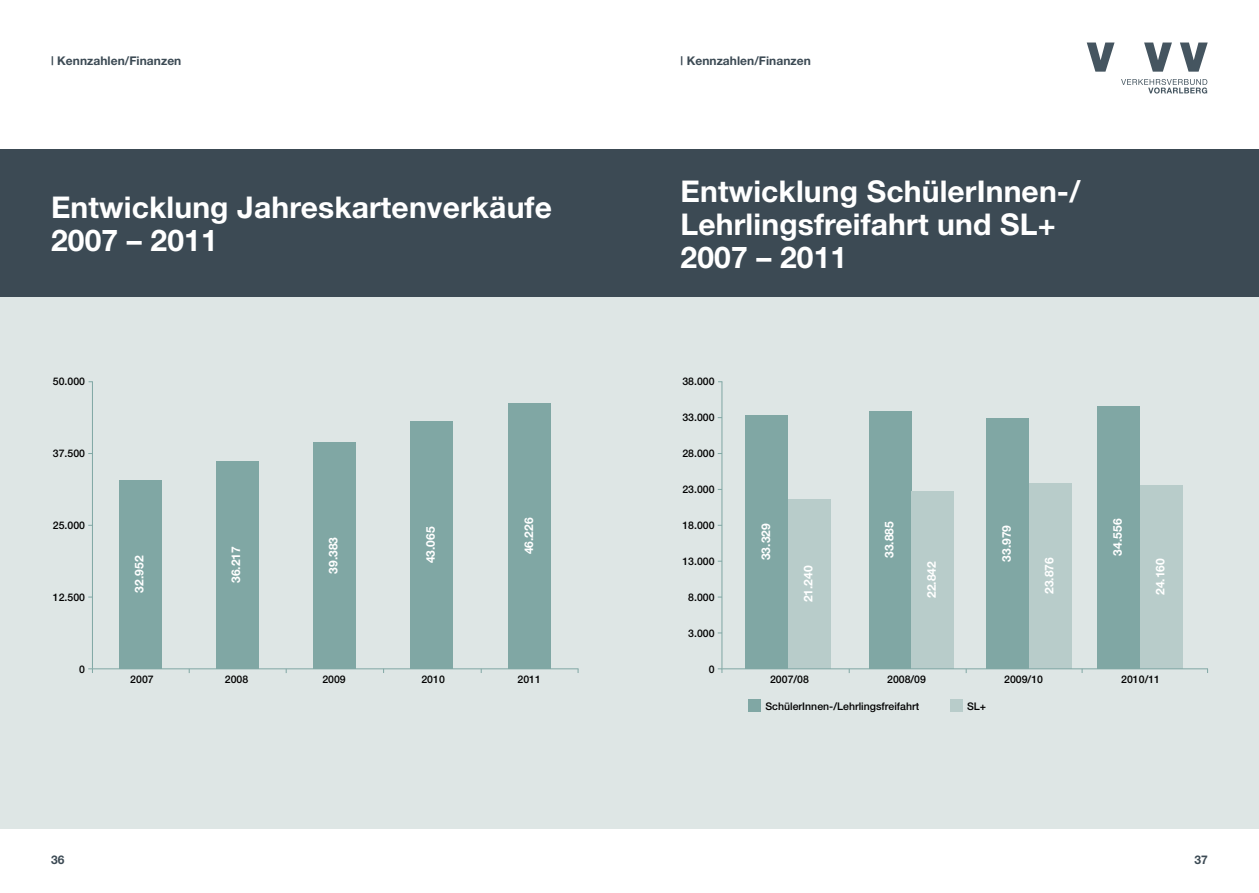
<style>
.page{position:relative;width:1259px;height:893px;background:#fff}
.page>*{position:absolute;margin:0;border:0;box-sizing:border-box;transform-origin:0 0}
.t1{font:700 30px/33px "Helvetica Neue";letter-spacing:.005em;color:#fff}
.t2{font:700 12px "Helvetica Neue";color:#fff}
.t3{font:700 12px "Helvetica Neue";letter-spacing:.005em;color:#3c4a54}
.t4{font:500 10.5px "Helvetica Neue";color:#000}
</style>
<div class="page">
<div style="left:0;top:149px;width:629px;height:149px;background:#3c4a54"></div>
<div style="left:629px;top:149px;width:630px;height:149px;background:#3c4a54"></div>
<div style="left:629px;top:298px;width:630px;height:531px;background:#dee6e5"></div>
<div style="left:0;top:298px;width:629px;height:531px;background:#dee6e5"></div>
<hr style="left:721px;top:382px;width:1px;height:286px;background:#80a7a4">
<hr style="left:92px;top:382px;width:1px;height:286px;background:#80a7a4">
<svg style="left:88px;top:668px;width:5px;height:5px"></svg>
<div style="left:748px;top:699px;width:13px;height:13px;background:#80a7a4"></div>
<div style="left:950px;top:699px;width:13px;height:13px;background:#b8ccca"></div>
<div style="left:745px;top:415px;width:43px;height:253px;background:#80a7a4"></div>
<div style="left:119px;top:480px;width:43px;height:188px;background:#80a7a4"></div>
<div style="left:869px;top:411px;width:42px;height:257px;background:#80a7a4"></div>
<div style="left:216px;top:461px;width:42px;height:207px;background:#80a7a4"></div>
<div style="left:986px;top:418px;width:43px;height:250px;background:#80a7a4"></div>
<div style="left:313px;top:442px;width:43px;height:226px;background:#80a7a4"></div>
<div style="left:1097px;top:406px;width:43px;height:262px;background:#80a7a4"></div>
<div style="left:410px;top:421px;width:43px;height:247px;background:#80a7a4"></div>
<div style="left:509px;top:403px;width:42px;height:265px;background:#80a7a4"></div>
<div style="left:788px;top:499px;width:42px;height:169px;background:#b8ccca"></div>
<div style="left:911px;top:491px;width:43px;height:177px;background:#b8ccca"></div>
<div style="left:1029px;top:483px;width:42px;height:185px;background:#b8ccca"></div>
<div style="left:1140px;top:485px;width:42px;height:183px;background:#b8ccca"></div>
<hr style="left:721px;top:668px;width:487px;height:1px;background:#80a7a4">
<hr style="left:92px;top:668px;width:486px;height:1px;background:#80a7a4">
<svg style="left:1087px;top:43px;width:27px;height:29px"></svg>
<svg style="left:1144px;top:43px;width:28px;height:29px"></svg>
<svg style="left:1180px;top:43px;width:27px;height:29px"></svg>
<svg style="left:1121px;top:79px;width:86px;height:15px"></svg>
<p class="t3" style="left:51px;top:53px;width:132px">| Kennzahlen/Finanzen</p>
<p class="t3" style="left:680px;top:53px;width:132px">| Kennzahlen/Finanzen</p>
<h1 class="t1" style="left:51px;top:191px;width:502px">Entwicklung Jahreskartenverkäufe<br>2007 – 2011</h1>
<p class="t4" style="left:53px;top:375px;width:34px">50.000</p>
<p class="t4" style="left:53px;top:447px;width:34px">37.500</p>
<p class="t4" style="left:53px;top:519px;width:34px">25.000</p>
<p class="t4" style="left:53px;top:591px;width:34px">12.500</p>
<p class="t4" style="left:79px;top:663px;width:7px">0</p>
<p class="t2" style="left:132px;top:592px;width:38px;rotate:-90deg">32.952</p>
<p class="t2" style="left:229px;top:583px;width:38px;rotate:-90deg">36.217</p>
<p class="t2" style="left:326px;top:574px;width:38px;rotate:-90deg">39.383</p>
<p class="t2" style="left:423px;top:563px;width:38px;rotate:-90deg">43.065</p>
<p class="t2" style="left:521px;top:554px;width:38px;rotate:-90deg">46.226</p>
<h1 class="t1" style="left:680px;top:174px;width:401px">Entwicklung SchülerInnen-/<br>Lehrlingsfreifahrt und SL+<br>2007 – 2011</h1>
<p class="t4" style="left:682px;top:375px;width:34px">38.000</p>
<p class="t4" style="left:682px;top:411px;width:34px">33.000</p>
<p class="t4" style="left:682px;top:447px;width:34px">28.000</p>
<p class="t4" style="left:682px;top:483px;width:34px">23.000</p>
<p class="t4" style="left:682px;top:519px;width:34px">18.000</p>
<p class="t4" style="left:682px;top:555px;width:34px">13.000</p>
<p class="t4" style="left:688px;top:591px;width:28px">8.000</p>
<p class="t4" style="left:688px;top:627px;width:28px">3.000</p>
<p class="t4" style="left:708px;top:663px;width:7px">0</p>
<p class="t2" style="left:758px;top:560px;width:38px;rotate:-90deg">33.329</p>
<p class="t2" style="left:1110px;top:555px;width:38px;rotate:-90deg">34.556</p>
<p class="t2" style="left:881px;top:558px;width:38px;rotate:-90deg">33.885</p>
<p class="t2" style="left:999px;top:562px;width:38px;rotate:-90deg">33.979</p>
<p class="t2" style="left:801px;top:602px;width:38px;rotate:-90deg">21.240</p>
<p class="t2" style="left:924px;top:598px;width:38px;rotate:-90deg">22.842</p>
<p class="t2" style="left:1041px;top:594px;width:38px;rotate:-90deg">23.876</p>
<p class="t2" style="left:1152px;top:595px;width:38px;rotate:-90deg">24.160</p>
<p class="t4" style="left:130px;top:673px;width:25px">2007</p>
<p class="t4" style="left:225px;top:673px;width:25px">2008</p>
<p class="t4" style="left:322px;top:673px;width:25px">2009</p>
<p class="t4" style="left:421px;top:673px;width:25px">2010</p>
<p class="t4" style="left:517px;top:673px;width:25px">2011</p>
<p class="t4" style="left:770px;top:673px;width:40px">2007/08</p>
<p class="t4" style="left:887px;top:673px;width:40px">2008/09</p>
<p class="t4" style="left:1004px;top:673px;width:40px">2009/10</p>
<p class="t4" style="left:1121px;top:673px;width:40px">2010/11</p>
<p class="t4" style="left:765px;top:700px;width:155px">SchülerInnen-/Lehrlingsfreifahrt</p>
<p class="t4" style="left:967px;top:700px;width:21px">SL+</p>
<p class="t3" style="left:51px;top:852px;width:15px">36</p>
<p class="t3" style="left:1194px;top:852px;width:15px">37</p>
</div>
